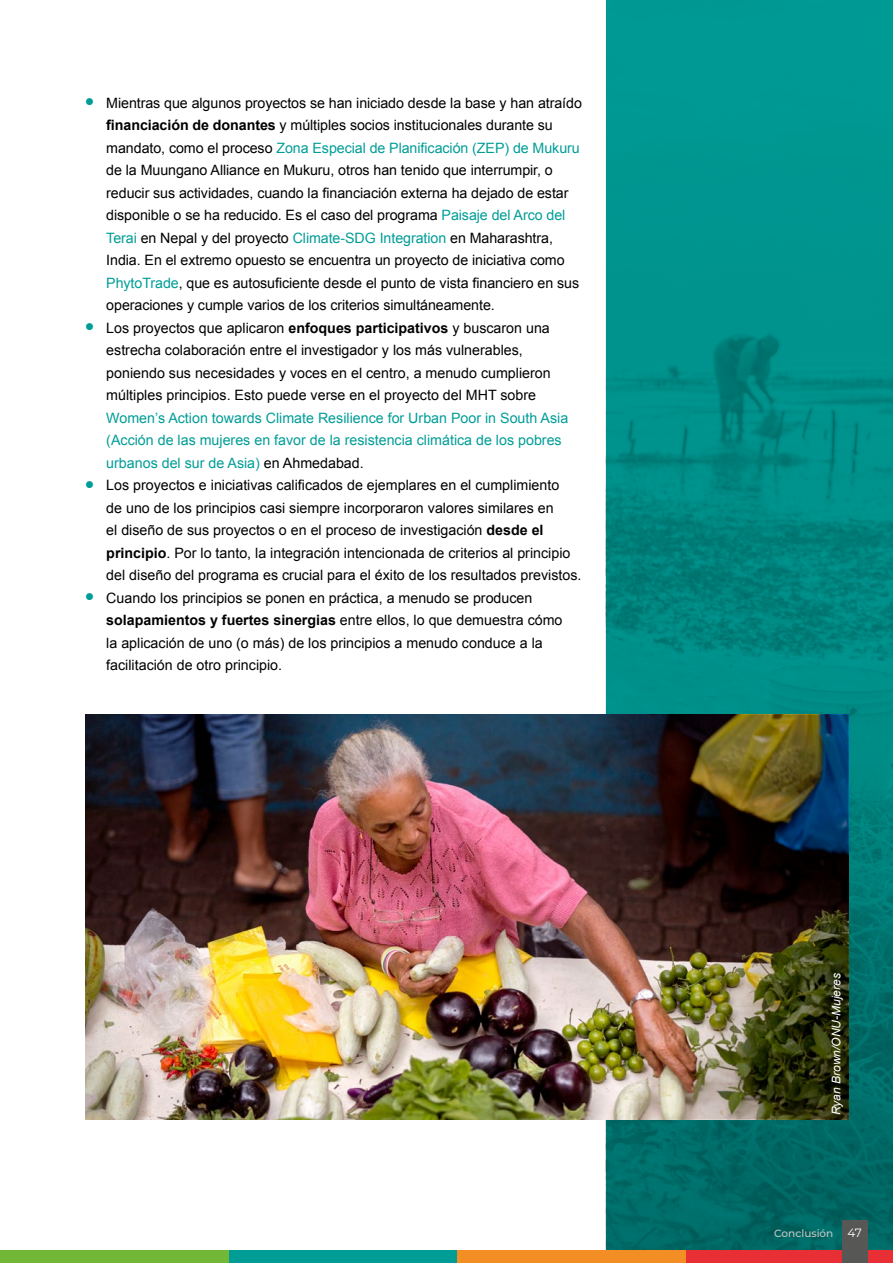
<style>
.page{position:relative;width:893px;height:1263px;background:#fff}
.page>*{position:absolute;margin:0;border:0;box-sizing:border-box;transform-origin:0 0}
.t1{font:14.25px/22.5px "Arial";color:#000}
.photo_caption{font:italic 12px "Arial";color:#fff}
.t2{font:500 10.5px "Montserrat";color:#c6c6c6}
.s1{font-weight:700}
.s2{color:#009d97}
.s3{font-weight:400;font-size:12px;color:#fff}
</style>
<div class="page">
<img style="left:606px;top:0;width:287px;height:1250px">
<img style="left:85px;top:715px;width:575px;height:404px">
<img style="left:660px;top:715px;width:188px;height:404px">
<div style="left:1px;top:1250px;width:228px;height:13px;background:#72b735"></div>
<div style="left:229px;top:1250px;width:228px;height:13px;background:#009d97"></div>
<div style="left:457px;top:1250px;width:229px;height:13px;background:#f28e24"></div>
<div style="left:686px;top:1250px;width:207px;height:13px;background:#e72f35"></div>
<div style="left:842px;top:1220px;width:25px;height:43px;background:#575756"></div>
<p class="t1" style="left:106px;top:91px;width:477px">Mientras que algunos proyectos se han iniciado desde la base y han atraído <span class="s1">financiación de donantes</span> y múltiples socios institucionales durante su mandato, como el proceso <span class="s2">Zona Especial de Planificación (ZEP) de Mukuru </span>de la Muungano Alliance en Mukuru, otros han tenido que interrumpir, o reducir sus actividades, cuando la financiación externa ha dejado de estar disponible o se ha reducido. Es el caso del programa <span class="s2">Paisaje del Arco del Terai</span> en Nepal y del proyecto <span class="s2">Climate-SDG Integration</span> en Maharashtra, India. En el extremo opuesto se encuentra un proyecto de iniciativa como <span class="s2">PhytoTrade</span>, que es autosuficiente desde el punto de vista financiero en sus operaciones y cumple varios de los criterios simultáneamente.</p>
<p class="t1" style="left:106px;top:316px;width:464px">Los proyectos que aplicaron <span class="s1">enfoques participativos</span> y buscaron una estrecha colaboración entre el investigador y los más vulnerables, poniendo sus necesidades y voces en el centro, a menudo cumplieron múltiples principios. Esto puede verse en el proyecto del MHT sobre <span class="s2">Women’s Action towards Climate Resilience for Urban Poor in South Asia (Acción de las mujeres en favor de la resistencia climática de los pobres urbanos del sur de Asia)</span> en Ahmedabad.</p>
<p class="t1" style="left:106px;top:474px;width:477px">Los proyectos e iniciativas calificados de ejemplares en el cumplimiento<br>de uno de los principios casi siempre incorporaron valores similares en<br>el diseño de sus proyectos o en el proceso de investigación <span class="s1">desde el principio</span>. Por lo tanto, la integración intencionada de criterios al principio del diseño del programa es crucial para el éxito de los resultados previstos.</p>
<p class="t1" style="left:106px;top:586px;width:458px">Cuando los principios se ponen en práctica, a menudo se producen <span class="s1">solapamientos y fuertes sinergias</span> entre ellos, lo que demuestra cómo la aplicación de uno (o más) de los principios a menudo conduce a la facilitación de otro principio.</p>
<p class="photo_caption" style="left:828px;top:1115px;width:144px;rotate:-90deg">Ryan Brown/ONU-Mujeres</p>
<p class="t2" style="left:774px;top:1225px;width:89px">Conclusión <span class="s3">47</span></p>
</div>
